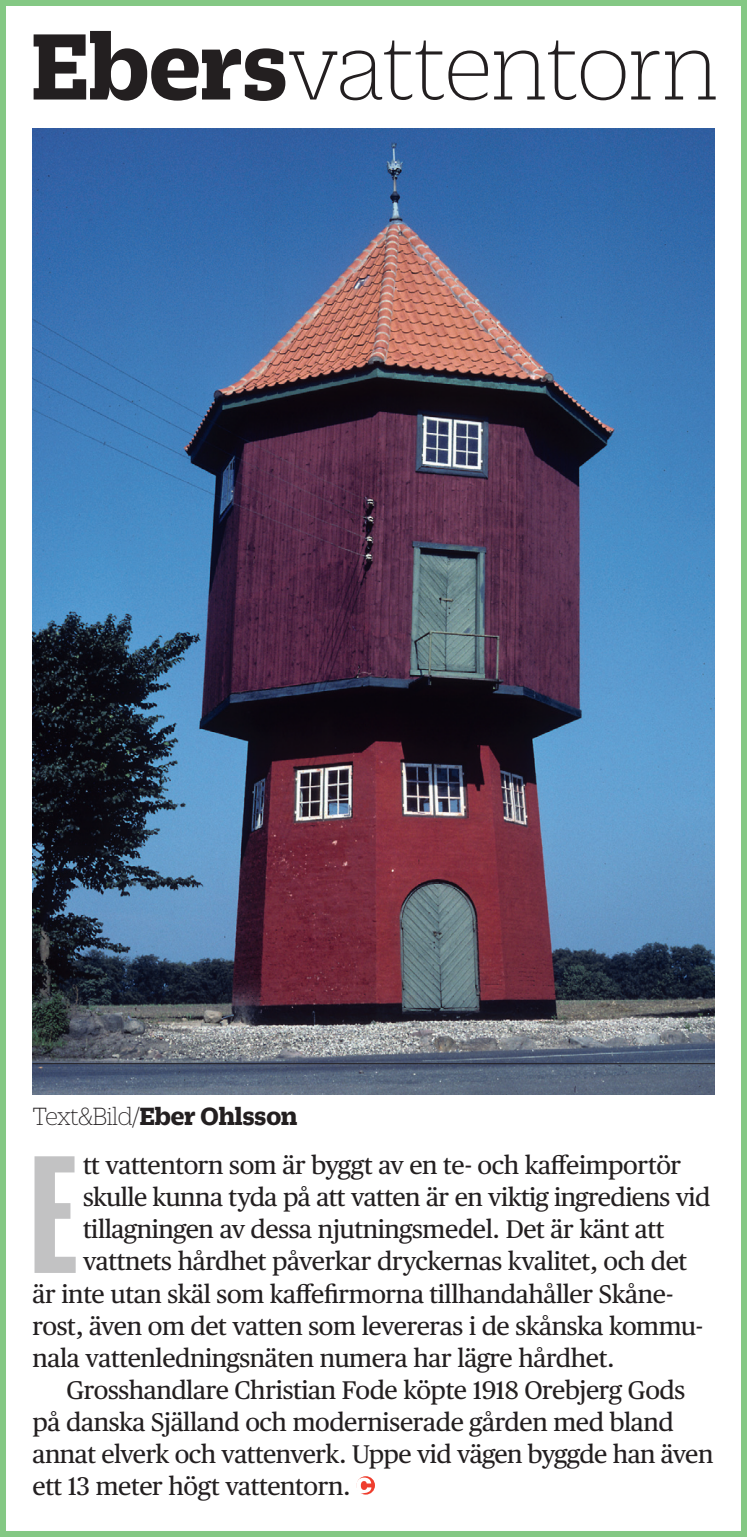
<style>
.page{position:relative;width:747px;height:1537px;background:#fff}
.page>*{position:absolute;margin:0;border:0;box-sizing:border-box;transform-origin:0 0}
.t1{font:700 162.9px "Graphik XX Cond";color:#c2c2c3}
.t2{font:100 101.7px "Duplicate Slab";letter-spacing:-.01em;color:#231f20}
.t3{font:700 27px "Duplicate Slab";color:#231f20}
.t4{font:25.5px "Publico Text";letter-spacing:-.015em;color:#231f20}
.s1{font-weight:700}
.s2{font-weight:100}
</style>
<div class="page">
<div style="left:0;top:0;width:746px;height:1536px;border:6px solid #84c884"></div>
<svg style="left:356px;top:1476px;width:19px;height:18px"></svg>
<svg style="left:356px;top:1477px;width:15px;height:16px"></svg>
<img style="left:33px;top:128px;width:681px;height:967px">
<hr style="left:33px;top:1063px;width:681px;height:1px;background:#231f20">
<h2 class="t2" style="left:32px;top:5px;width:687px"><span class="s1">Ebers</span>vattentorn</h2>
<p class="t3" style="left:33px;top:1098px;width:266px"><span class="s2">Text&amp;Bild/</span>Eber Ohlsson</p>
<h1 class="t1" style="left:30px;top:1119px;width:49px">E</h1>
<p class="t4" style="left:83px;top:1155px;width:599px">tt vattentorn som är byggt av en te- och kaffeimportör</p>
<p class="t4" style="left:83px;top:1187px;width:628px">skulle kunna tyda på att vatten är en viktig ingrediens vid</p>
<p class="t4" style="left:83px;top:1219px;width:582px">tillagningen av dessa njutningsmedel. Det är känt att</p>
<p class="t4" style="left:83px;top:1251px;width:605px">vattnets hårdhet påverkar dryckernas kvalitet, och det</p>
<p class="t4" style="left:33px;top:1283px;width:642px">är inte utan skäl som kaffefirmorna tillhandahåller Skåne-</p>
<p class="t4" style="left:33px;top:1315px;width:671px">rost, även om det vatten som levereras i de skånska kommu-</p>
<p class="t4" style="left:33px;top:1347px;width:583px">nala vattenledningsnäten numera har lägre hårdhet.</p>
<p class="t4" style="left:67px;top:1379px;width:620px">Grosshandlare Christian Fode köpte 1918 Orebjerg Gods</p>
<p class="t4" style="left:33px;top:1411px;width:642px">på danska Själland och moderniserade gården med bland</p>
<p class="t4" style="left:33px;top:1443px;width:682px">annat elverk och vattenverk. Uppe vid vägen byggde han även</p>
<p class="t4" style="left:33px;top:1475px;width:319px">ett 13 meter högt vattentorn.</p>
</div>
